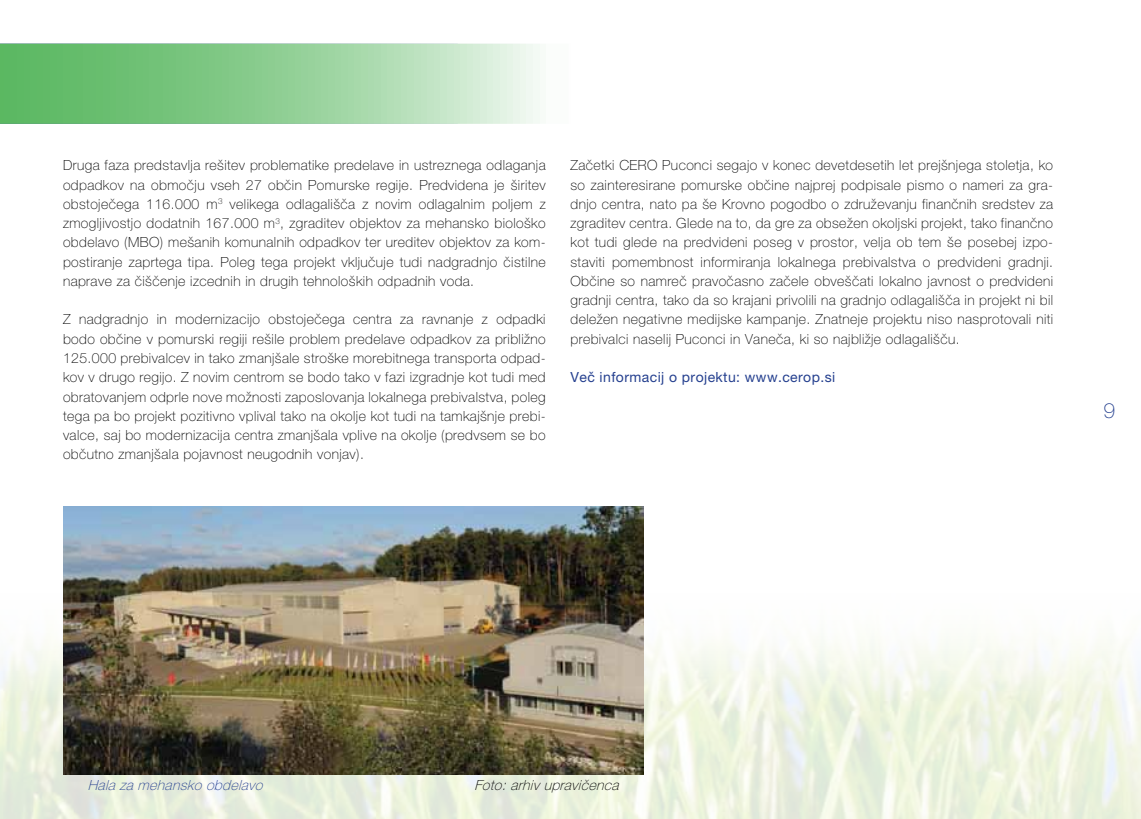
<style>
.page{position:relative;width:1141px;height:819px;background:#fff}
.page>*{position:absolute;margin:0;border:0;box-sizing:border-box;transform-origin:0 0}
.t1{font:100 21px "MM Helvetica Neue";color:#25408f}
.t2{font:100 14px/19.2px "MM Helvetica Neue";letter-spacing:.03em;color:#000;text-align:justify}
.t3{font:14px "MM Helvetica Neue";letter-spacing:.03em;color:#25408f}
.t4{font:italic 100 14px "MM Helvetica Neue";color:#25408f}
.t5{font:italic 100 14px "MM Helvetica Neue";color:#000}
</style>
<div class="page">
<img style="left:0;top:572px;width:1141px;height:247px">
<svg style="left:0;top:44px;width:540px;height:80px;background:#94d098"></svg>
<img style="left:63px;top:506px;width:580px;height:268px">
<p class="t2" style="left:63px;top:156px;width:484px">Druga faza predstavlja re{itev problematike predelave in ustreznega odlaganja odpadkov na obmo~ju vseh 27 ob~in Pomurske regije. Predvidena je {iritev obstoje~ega 116.000 m<sup>3</sup> velikega odlagali{~a z novim odlagalnim poljem z zmogljivostjo dodatnih 167.000 m<sup>3</sup>, zgraditev objektov za mehansko biolo{ko obdelavo (MBO) me{anih komunalnih odpadkov ter ureditev objektov za kom&shy;postiranje zaprtega tipa. Poleg tega projekt vklju~uje tudi nadgradnjo ~istilne naprave za ~i{~enje izcednih in drugih tehnolo{kih odpadnih voda.</p>
<p class="t2" style="left:63px;top:310px;width:484px">Z nadgradnjo in modernizacijo obstoje~ega centra za ravnanje z odpadki bodo ob~ine v pomurski regiji re{ile problem predelave odpadkov za pribli`no 125.000 prebivalcev in tako zmanj{ale stro{ke morebitnega transporta odpad&shy;kov v drugo regijo. Z novim centrom se bodo tako v fazi izgradnje kot tudi med obratovanjem odprle nove mo`nosti zaposlovanja lokalnega prebivalstva, poleg tega pa bo projekt pozitivno vplival tako na okolje kot tudi na tamkaj{nje prebi&shy;valce, saj bo modernizacija centra zmanj{ala vplive na okolje (predvsem se bo ob~utno zmanj{ala pojavnost neugodnih vonjav).</p>
<p class="t2" style="left:570px;top:156px;width:484px">Za~etki CERO Puconci segajo v konec devetdesetih let prej{njega stoletja, ko so zainteresirane pomurske ob~ine najprej podpisale pismo o nameri za gra&shy;dnjo centra, nato pa {e Krovno pogodbo o zdru`evanju finan~nih sredstev za zgraditev centra. Glede na to, da gre za obse`en okoljski projekt, tako finan~no kot tudi glede na predvideni poseg v prostor, velja ob tem {e posebej izpo&shy;staviti pomembnost informiranja lokalnega prebivalstva o predvideni gradnji.<br>Ob~ine so namre~ pravo~asno za~ele obve{~ati lokalno javnost o predvideni gradnji centra, tako da so krajani privolili na gradnjo odlagali{~a in projekt ni bil dele`en negativne medijske kampanje. Znatneje projektu niso nasprotovali niti prebivalci naselij Puconci in Vane~a, ki so najbli`je odlagali{~u.</p>
<p class="t3" style="left:570px;top:369px;width:266px">Ve~ informacij o projektu: www.cerop.si</p>
<h1 class="t1" style="left:1104px;top:398px;width:13px">9</h1>
<p class="t4" style="left:88px;top:777px;width:180px">Hala za mehansko obdelavo</p>
<p class="t5" style="left:474px;top:777px;width:150px">Foto:arhivupravi~enca</p>
</div>
